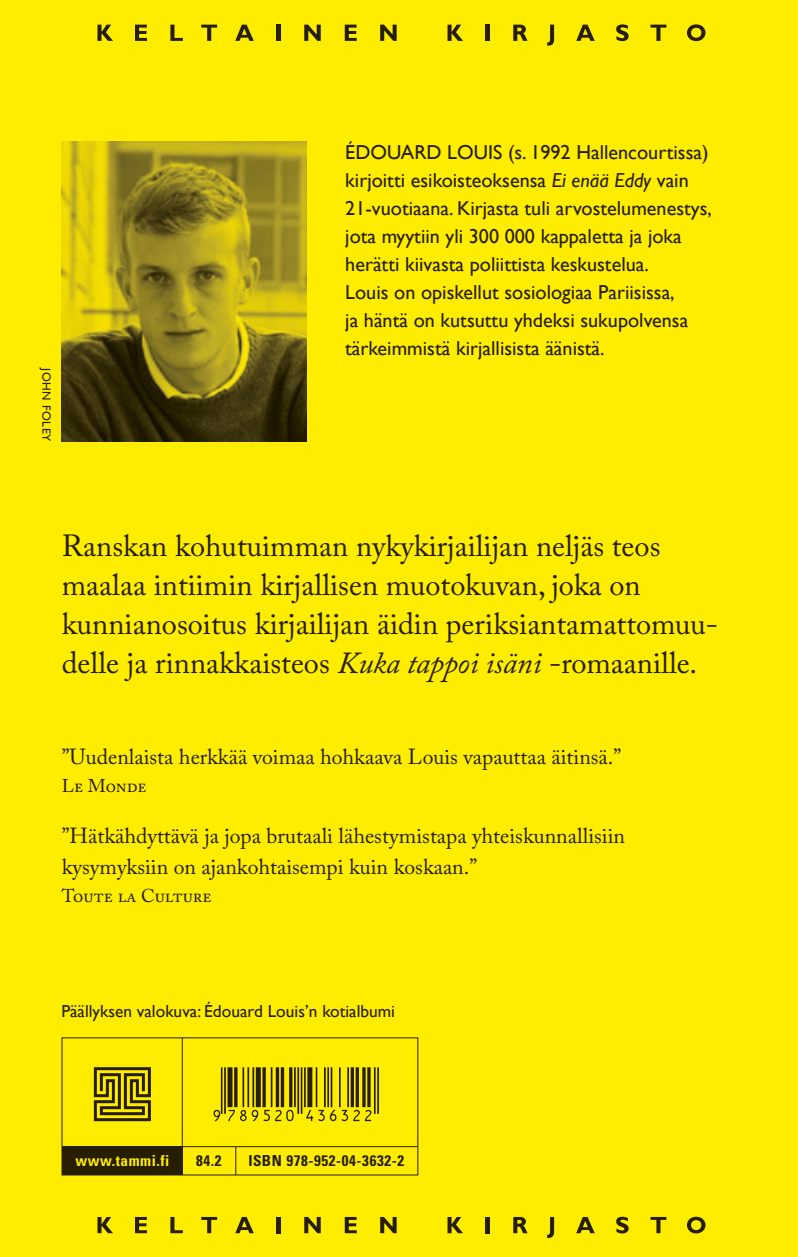
<style>
.page{position:relative;width:798px;height:1257px;background:#fff}
.page>*{position:absolute;margin:0;border:0;box-sizing:border-box;transform-origin:0 0}
.t1{font:53.1px "Viisas EAN Matala";color:#271e00}
.t2{font:30.38px/39.1px "Adobe Caslon Pro";color:#271e00}
.t3{font:21.6px/31.3px "Adobe Caslon Pro";color:#271e00}
.t4{font:20.25px/27.9px "Gill Sans";color:#271e00}
.t5{font:18.45px "Adobe Caslon Pro";color:#271e00}
.t6{font:17.32px "Gill Sans";color:#271e00}
.t7{font:700 condensed 15.08px "Univers";letter-spacing:.04em;color:#271e00}
.t8{font:700 condensed 15.08px "Univers";letter-spacing:.035em;color:#ffed00}
.t9{font:11.92px "Gill Sans";letter-spacing:.04em;color:#271e00}
.s1{font-style:italic}
</style>
<div class="page">
<div style="left:0;top:0;width:797px;height:1256px;background:#ffed00"></div>
<hr style="left:182px;top:1037px;width:1px;height:137px;background:#271e00">
<hr style="left:182px;top:1146px;width:235px;height:1px;background:#271e00">
<svg style="left:235px;top:1146px;width:1px;height:28px"></svg>
<div style="left:62px;top:1146px;width:120px;height:28px;background:#271e00"></div>
<svg style="left:94px;top:1067px;width:57px;height:54px"></svg>
<svg style="left:97px;top:25px;width:16px;height:16px"></svg>
<svg style="left:135px;top:25px;width:12px;height:16px"></svg>
<svg style="left:170px;top:25px;width:13px;height:16px"></svg>
<svg style="left:201px;top:25px;width:16px;height:16px"></svg>
<svg style="left:235px;top:25px;width:19px;height:16px"></svg>
<hr style="left:276px;top:25px;width:4px;height:16px;background:#271e00">
<svg style="left:304px;top:25px;width:16px;height:16px"></svg>
<svg style="left:344px;top:25px;width:12px;height:16px"></svg>
<svg style="left:380px;top:25px;width:16px;height:16px"></svg>
<svg style="left:447px;top:25px;width:16px;height:16px"></svg>
<hr style="left:485px;top:25px;width:4px;height:16px;background:#271e00">
<svg style="left:513px;top:25px;width:14px;height:16px"></svg>
<svg style="left:547px;top:25px;width:7px;height:21px"></svg>
<svg style="left:576px;top:25px;width:18px;height:16px"></svg>
<svg style="left:616px;top:24px;width:12px;height:17px"></svg>
<svg style="left:650px;top:25px;width:16px;height:16px"></svg>
<svg style="left:686px;top:24px;width:19px;height:17px"></svg>
<svg style="left:97px;top:1216px;width:16px;height:17px"></svg>
<svg style="left:135px;top:1216px;width:12px;height:17px"></svg>
<svg style="left:170px;top:1216px;width:13px;height:17px"></svg>
<svg style="left:201px;top:1216px;width:16px;height:17px"></svg>
<svg style="left:235px;top:1216px;width:19px;height:17px"></svg>
<hr style="left:276px;top:1216px;width:4px;height:17px;background:#271e00">
<svg style="left:304px;top:1216px;width:16px;height:17px"></svg>
<svg style="left:344px;top:1216px;width:12px;height:17px"></svg>
<svg style="left:380px;top:1216px;width:16px;height:17px"></svg>
<svg style="left:447px;top:1216px;width:16px;height:17px"></svg>
<hr style="left:485px;top:1216px;width:4px;height:17px;background:#271e00">
<svg style="left:513px;top:1216px;width:14px;height:17px"></svg>
<svg style="left:547px;top:1216px;width:7px;height:22px"></svg>
<svg style="left:576px;top:1216px;width:18px;height:17px"></svg>
<svg style="left:616px;top:1216px;width:12px;height:17px"></svg>
<svg style="left:650px;top:1216px;width:16px;height:17px"></svg>
<svg style="left:686px;top:1216px;width:19px;height:17px"></svg>
<img style="left:62px;top:142px;width:244px;height:299px">
<p class="t9" style="left:53px;top:368px;width:74px;rotate:90deg">JOHN FOLEY</p>
<p class="t4" style="left:345px;top:138px;width:368px">ÉDOUARD LOUIS (s. 1992 Hallencourtissa) kirjoitti esikoisteoksensa <span class="s1">Ei enää Eddy</span> vain 21-vuotiaana. Kirjasta tuli arvostelumenestys, jota myytiin yli 300 000 kappaletta ja joka herätti kiivasta poliittista keskustelua.<br>Louis on opiskellut sosiologiaa Pariisissa,<br>ja häntä on kutsuttu yhdeksi sukupolvensa tärkeimmistä kirjallisista äänistä.</p>
<h2 class="t2" style="left:62px;top:526px;width:657px">Ranskan kohutuimman nykykirjailijan neljäs teos maalaa intiimin kirjallisen muotokuvan, joka on kunnianosoitus kirjailijan äidin periksiantamattomuu&shy;delle ja rinnakkaisteos <span class="s1">Kuka tappoi isäni</span> -romaanille.</h2>
<p class="t3" style="left:62px;top:741px;width:561px">”Uudenlaista herkkää voimaa hohkaava Louis vapauttaa äitinsä.”</p>
<p class="t5" style="left:62px;top:775px;width:86px">Le Monde</p>
<p class="t3" style="left:62px;top:819px;width:564px">”Hätkähdyttävä ja jopa brutaali lähestymistapa yhteiskunnallisiin kysymyksiin on ajankohtaisempi kuin koskaan.”</p>
<p class="t5" style="left:62px;top:884px;width:151px">Toute la Culture</p>
<p class="t6" style="left:61px;top:1000px;width:335px">Päällyksen valokuva: Édouard Louis’n kotialbumi</p>
<h1 class="t1" style="left:209px;top:1066px;width:171px">*9789520436322*</h1>
<p class="t8" style="left:75px;top:1151px;width:95px">www.tammi.fi</p>
<p class="t7" style="left:196px;top:1151px;width:27px">84.2</p>
<p class="t7" style="left:248px;top:1151px;width:157px">ISBN 978-952-04-3632-2</p>
</div>
